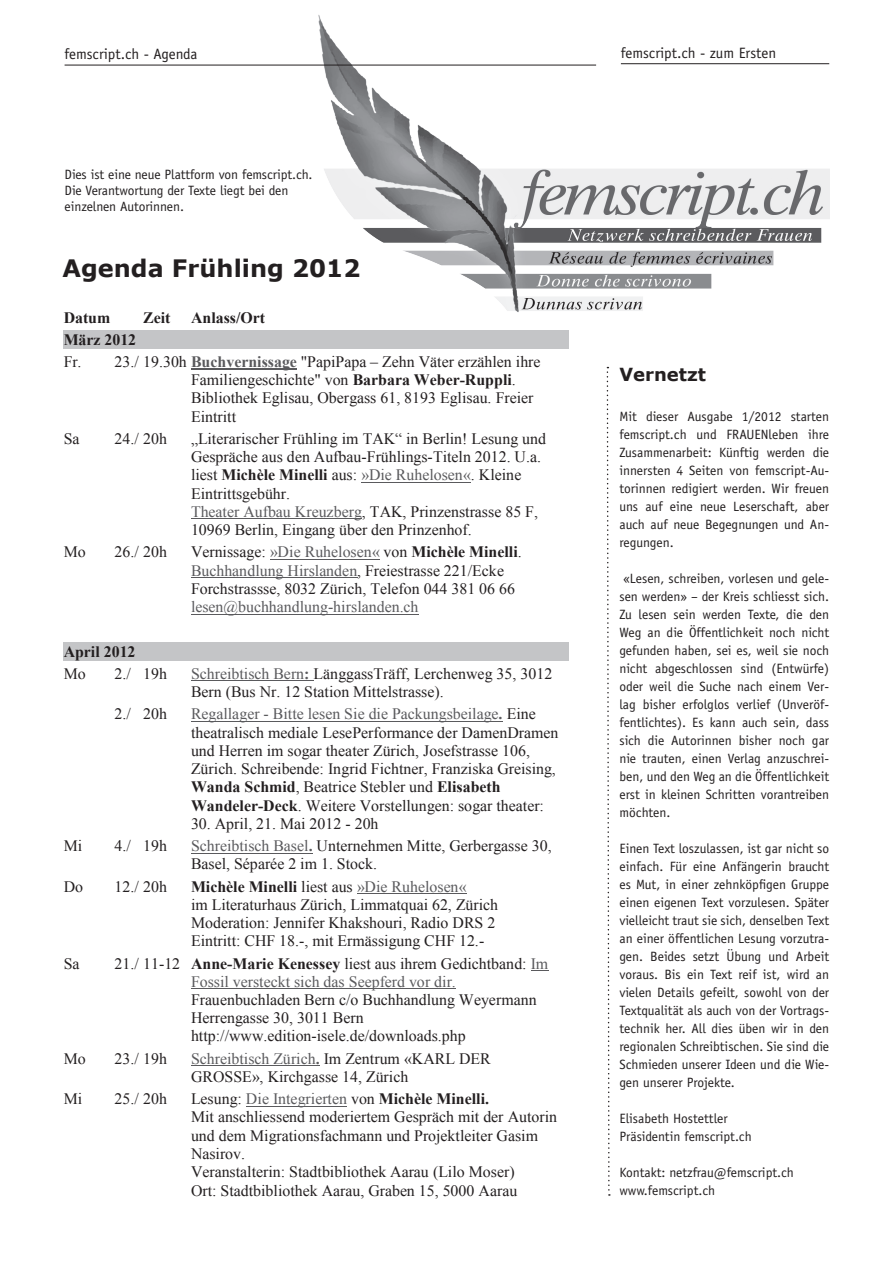
<style>
.page{position:relative;width:893px;height:1263px;background:#fff}
.page>*{position:absolute;margin:0;border:0;box-sizing:border-box;transform-origin:0 0}
.t1{font:700 24px "Verdana";color:#231f20}
.t2{font:700 18px "Verdana";color:#231f20}
.t3{font:15.9px/18.3px "Times New Roman";color:#231f20}
.t4{font:15.9px/18.3px "Times New Roman";color:#5a5a5d}
.t5{font:700 15.9px "Times New Roman";color:#231f20}
.t6{font:15px "Officina Sans";color:#231f20}
.t7{font:13.5px/18px "Officina Sans";color:#231f20;text-align:justify}
.s1{font-weight:700}
.s2{font-weight:700;color:#5a5a5d}
.s3{color:#5a5a5d}
.s4{color:#231f20}
.s5{font-weight:700;color:#231f20}
</style>
<div class="page">
<img style="left:317px;top:15px;width:512px;height:297px">
<svg style="left:606px;top:367px;width:4px;height:829px"></svg>
<hr style="left:621px;top:63px;width:208px;height:1px;background:#231f20">
<hr style="left:65px;top:65px;width:531px;height:1px;background:#231f20">
<div style="left:64px;top:330px;width:505px;height:18px;background:#c4c5c7"></div>
<hr style="left:191px;top:368px;width:106px;height:2px;background:#5a5a5d">
<hr style="left:362px;top:482px;width:109px;height:1px;background:#5a5a5d">
<hr style="left:191px;top:518px;width:171px;height:1px;background:#5a5a5d">
<hr style="left:270px;top:559px;width:109px;height:1px;background:#5a5a5d">
<hr style="left:191px;top:577px;width:166px;height:1px;background:#5a5a5d">
<hr style="left:191px;top:614px;width:228px;height:1px;background:#5a5a5d">
<div style="left:64px;top:642px;width:505px;height:18px;background:#c4c5c7"></div>
<hr style="left:191px;top:680px;width:123px;height:1px;background:#5a5a5d">
<hr style="left:191px;top:721px;width:312px;height:1px;background:#5a5a5d">
<hr style="left:191px;top:853px;width:122px;height:1px;background:#5a5a5d">
<hr style="left:357px;top:893px;width:110px;height:1px;background:#5a5a5d">
<svg style="left:531px;top:970px;width:17px;height:1px"></svg>
<hr style="left:191px;top:988px;width:265px;height:1px;background:#5a5a5d">
<hr style="left:191px;top:1065px;width:129px;height:1px;background:#5a5a5d">
<hr style="left:246px;top:1106px;width:101px;height:1px;background:#5a5a5d">
<p class="t6" style="left:65px;top:46px;width:134px">femscript.ch - Agenda</p>
<p class="t6" style="left:621px;top:44px;width:157px">femscript.ch - zum Ersten</p>
<p class="t7" style="left:65px;top:166px;width:250px;line-height:16.2px;text-align:left">Dies ist eine neue Plattform von femscript.ch.<br>Die Verantwortung der Texte liegt bei den einzelnen Autorinnen.</p>
<h1 class="t1" style="left:63px;top:253px;width:299px">Agenda Frühling 2012</h1>
<p class="t5" style="left:64px;top:306px;width:48px">Datum</p>
<p class="t5" style="left:143px;top:306px;width:29px">Zeit</p>
<p class="t5" style="left:191px;top:306px;width:76px">Anlass/Ort</p>
<p class="t3" style="left:64px;top:328px;width:478px;line-height:21.9px"><span class="s1">März 2012<br></span>Fr. 23./ 19.30h <span class="s2">Buchvernissage</span> "PapiPapa – Zehn Väter erzählen ihre</p>
<p class="t3" style="left:191px;top:370px;width:344px">Familiengeschichte" von <span class="s1">Barbara Weber-Ruppli</span>.<br>Bibliothek Eglisau, Obergass 61, 8193 Eglisau. Freier<br>Eintritt</p>
<p class="t3" style="left:64px;top:429px;width:17px">Sa</p>
<p class="t3" style="left:115px;top:429px;width:54px">24./ 20h</p>
<p class="t3" style="left:191px;top:429px;width:356px">„Literarischer Frühling im TAK“ in Berlin! Lesung und Gespräche aus den Aufbau-Frühlings-Titeln 2012. U.a. liest <span class="s1">Michèle Minelli</span> aus: <span class="s3">»Die Ruhelosen«</span>. Kleine Eintrittsgebühr.<br><span class="s3">Theater Aufbau Kreuzberg</span>, TAK, Prinzenstrasse 85 F, 10969 Berlin, Eingang über den Prinzenhof.</p>
<p class="t3" style="left:64px;top:542px;width:24px">Mo</p>
<p class="t3" style="left:115px;top:542px;width:54px">26./ 20h</p>
<p class="t3" style="left:191px;top:542px;width:332px">Vernissage: <span class="s3">»Die Ruhelosen«</span> von <span class="s1">Michèle Minelli</span>.<br><span class="s3">Buchhandlung Hirslanden</span>, Freiestrasse 221/Ecke<br>Forchstrassse, 8032 Zürich, Telefon 044 381 06 66</p>
<p class="t4" style="left:191px;top:597px;width:229px">lesen@buchhandlung-hirslanden.ch</p>
<p class="t5" style="left:64px;top:640px;width:73px">April 2012</p>
<p class="t3" style="left:64px;top:664px;width:24px">Mo</p>
<p class="t3" style="left:115px;top:664px;width:54px">2./ 19h</p>
<p class="t3" style="left:191px;top:664px;width:363px"><span class="s3">Schreibtisch Bern</span><span class="s2">:</span> LänggassTräff, Lerchenweg 35, 3012<br>Bern (Bus Nr. 12 Station Mittelstrasse).</p>
<p class="t3" style="left:115px;top:704px;width:54px">2./ 20h</p>
<p class="t3" style="left:191px;top:704px;width:369px"><span class="s3">Regallager - Bitte lesen Sie die Packungsbeilage</span><span class="s2">.</span> Eine theatralisch mediale LesePerformance der DamenDramen und Herren im sogar theater Zürich, Josefstrasse 106, Zürich. Schreibende: Ingrid Fichtner, Franziska Greising, <span class="s1">Wanda Schmid</span>, Beatrice Stebler und <span class="s1">Elisabeth Wandeler-Deck</span>. Weitere Vorstellungen: sogar theater:</p>
<p class="t3" style="left:191px;top:814px;width:189px">30. April, 21. Mai 2012 - 20h</p>
<p class="t3" style="left:64px;top:836px;width:20px">Mi</p>
<p class="t3" style="left:115px;top:836px;width:54px">4./ 19h</p>
<p class="t3" style="left:191px;top:836px;width:362px"><span class="s3">Schreibtisch Basel</span><span class="s2">.</span> Unternehmen Mitte, Gerbergasse 30,<br>Basel, Séparée 2 im 1. Stock.</p>
<p class="t3" style="left:64px;top:877px;width:21px">Do</p>
<p class="t3" style="left:115px;top:877px;width:54px">12./ 20h</p>
<p class="t3" style="left:191px;top:877px;width:309px"><span class="s1">Michèle Minelli</span> liest aus <span class="s3">»Die Ruhelosen«<br></span>im Literaturhaus Zürich, Limmatquai 62, Zürich Moderation: Jennifer Khakshouri, Radio DRS 2<br>Eintritt: CHF 18.-, mit Ermässigung CHF 12.-</p>
<p class="t3" style="left:64px;top:954px;width:17px">Sa</p>
<p class="t4" style="left:191px;top:954px;width:359px;text-indent:-76px"><span class="s4">21./ 11-12</span> <span class="s5">Anne-Marie Kenessey</span> <span class="s4">liest aus ihrem Gedichtband:</span> Im<br>Fossil versteckt sich das Seepferd vor dir.</p>
<p class="t3" style="left:191px;top:990px;width:347px">Frauenbuchladen Bern c/o Buchhandlung Weyermann<br>Herrengasse 30, 3011 Bern http://www.edition-isele.de/downloads.php</p>
<p class="t3" style="left:64px;top:1049px;width:24px">Mo</p>
<p class="t3" style="left:115px;top:1049px;width:54px">23./ 19h</p>
<p class="t3" style="left:191px;top:1049px;width:301px"><span class="s3">Schreibtisch Zürich</span><span class="s2">.</span> Im Zentrum «KARL DER<br>GROSSE», Kirchgasse 14, Zürich</p>
<p class="t3" style="left:64px;top:1089px;width:20px">Mi</p>
<p class="t3" style="left:115px;top:1089px;width:54px">25./ 20h</p>
<p class="t3" style="left:191px;top:1089px;width:367px">Lesung: <span class="s3">Die Integrierten</span> von <span class="s1">Michèle Minelli.<br></span>Mit anschliessend moderiertem Gespräch mit der Autorin und dem Migrationsfachmann und Projektleiter Gasim Nasirov.<br>Veranstalterin: Stadtbibliothek Aarau (Lilo Moser)<br>Ort: Stadtbibliothek Aarau, Graben 15, 5000 Aarau</p>
<p class="t2" style="left:619px;top:363px;width:88px">Vernetzt</p>
<p class="t7" style="left:619px;top:407px;width:211px">Mit dieser Ausgabe 1/2012 starten femscript.ch und FRAUENleben ihre Zusammenarbeit: Künftig werden die innersten 4 Seiten von femscript-Au&shy;torinnen redigiert werden. Wir freuen uns auf eine neue Leserschaft, aber auch auf neue Begegnungen und An&shy;regungen.</p>
<p class="t7" style="left:619px;top:569px;width:211px">«Lesen, schreiben, vorlesen und gele&shy;sen werden» – der Kreis schliesst sich.<br>Zu lesen sein werden Texte, die den Weg an die Öffentlichkeit noch nicht gefunden haben, sei es, weil sie noch nicht abgeschlossen sind (Entwürfe) oder weil die Suche nach einem Ver&shy;lag bisher erfolglos verlief (Unveröf&shy;fentlichtes). Es kann auch sein, dass sich die Autorinnen bisher noch gar nie trauten, einen Verlag anzuschrei&shy;ben, und den Weg an die Öffentlichkeit erst in kleinen Schritten vorantreiben möchten.</p>
<p class="t7" style="left:619px;top:839px;width:211px">Einen Text loszulassen, ist gar nicht so einfach. Für eine Anfängerin braucht es Mut, in einer zehnköpfigen Gruppe einen eigenen Text vorzulesen. Später vielleicht traut sie sich, denselben Text an einer öffentlichen Lesung vorzutra&shy;gen. Beides setzt Übung und Arbeit voraus. Bis ein Text reif ist, wird an vielen Details gefeilt, sowohl von der Textqualität als auch von der Vortrags&shy;technik her. All dies üben wir in den regionalen Schreibtischen. Sie sind die Schmieden unserer Ideen und die Wie&shy;gen unserer Projekte.</p>
<p class="t7" style="left:619px;top:1109px;width:134px">Elisabeth Hostettler<br>Präsidentin femscript.ch</p>
<p class="t7" style="left:619px;top:1163px;width:176px">Kontakt: netzfrau@femscript.ch www.femscript.ch</p>
</div>
